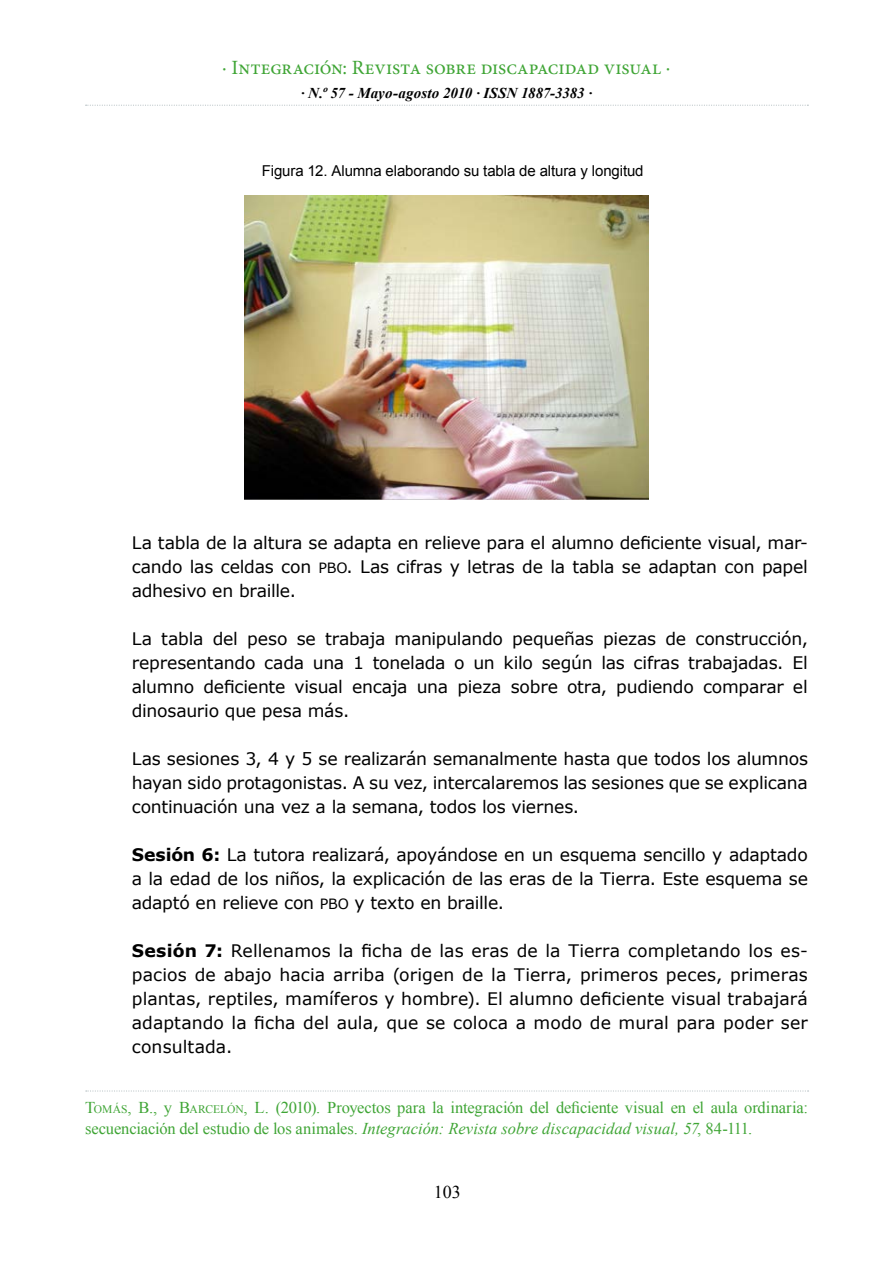
<style>
.page{position:relative;width:893px;height:1263px;background:#fff}
.page>*{position:absolute;margin:0;border:0;box-sizing:border-box;transform-origin:0 0}
.t1{font:20.25px "Minion Pro";letter-spacing:-.005em;color:#3fa535}
.t2{font:18px "Times New Roman";color:#000}
.t3{font:17.25px/24px "Verdana";letter-spacing:-.01em;color:#000;text-align:justify}
.t4{font:16.5px/21px "Times New Roman";letter-spacing:-.01em;color:#3fa535}
.t5{font:15px "Arial";letter-spacing:-.01em;color:#000}
.t6{font:italic 700 15px "Times New Roman";color:#000}
.s1{font-style:inherit}
.s2{font-size:14.1px}
.s3{font-weight:700}
.s4{font-size:11.55px}
.s5{font-style:italic}
</style>
<div class="page">
<svg style="left:86px;top:105px;width:722px;height:1px"></svg>
<img style="left:244px;top:195px;width:405px;height:305px">
<svg style="left:86px;top:1090px;width:723px;height:1px"></svg>
<p class="t1" style="left:222px;top:54px;width:450px">· Integración: Revista sobre discapacidad visual ·</p>
<p class="t6" style="left:301px;top:83px;width:293px">· N.º 57 - Mayo-agosto 2010 · ISSN 1887-3383 ·</p>
<p class="t5" style="left:262px;top:161px;width:383px">F<span class="s1">igura</span> 12. Alumna elaborando su tabla de altura y longitud</p>
<p class="t3" style="left:132px;top:530px;width:678px">La tabla de la altura se adapta en relieve para el alumno deficiente visual, mar&shy;cando las celdas con <span class="s2">pbo</span>. Las cifras y letras de la tabla se adaptan con papel adhesivo en braille.</p>
<p class="t3" style="left:132px;top:626px;width:678px">La tabla del peso se trabaja manipulando pequeñas piezas de construcción, representando cada una 1 tonelada o un kilo según las cifras trabajadas. El alumno deficiente visual encaja una pieza sobre otra, pudiendo comparar el dinosaurio que pesa más.</p>
<p class="t3" style="left:132px;top:746px;width:678px">Las sesiones 3, 4 y 5 se realizarán semanalmente hasta que todos los alumnos hayan sido protagonistas. A su vez, intercalaremos las sesiones que se explicana continuación una vez a la semana, todos los viernes.</p>
<p class="t3" style="left:132px;top:842px;width:678px"><span class="s3">Sesión 6:</span> La tutora realizará, apoyándose en un esquema sencillo y adaptado a la edad de los niños, la explicación de las eras de la Tierra. Este esquema se adaptó en relieve con <span class="s2">pbo</span> y texto en braille.</p>
<p class="t3" style="left:132px;top:938px;width:678px"><span class="s3">Sesión 7:</span> Rellenamos la ficha de las eras de la Tierra completando los es&shy;pacios de abajo hacia arriba (origen de la Tierra, primeros peces, primeras plantas, reptiles, mamíferos y hombre). El alumno deficiente visual trabajará adaptando la ficha del aula, que se coloca a modo de mural para poder ser consultada.</p>
<p class="t4" style="left:85px;top:1096px;width:724px"><span class="s1">T</span><span class="s4">OMÁS</span>, B., y <span class="s1">B</span><span class="s4">ARCELÓN</span>, L. (2010). Proyectos para la integración del deficiente visual en el aula ordinaria: secuenciación del estudio de los animales. <span class="s5">Integración: Revista sobre discapacidad visual, 57</span>, 84-111.</p>
<p class="t2" style="left:434px;top:1180px;width:28px">103</p>
</div>
